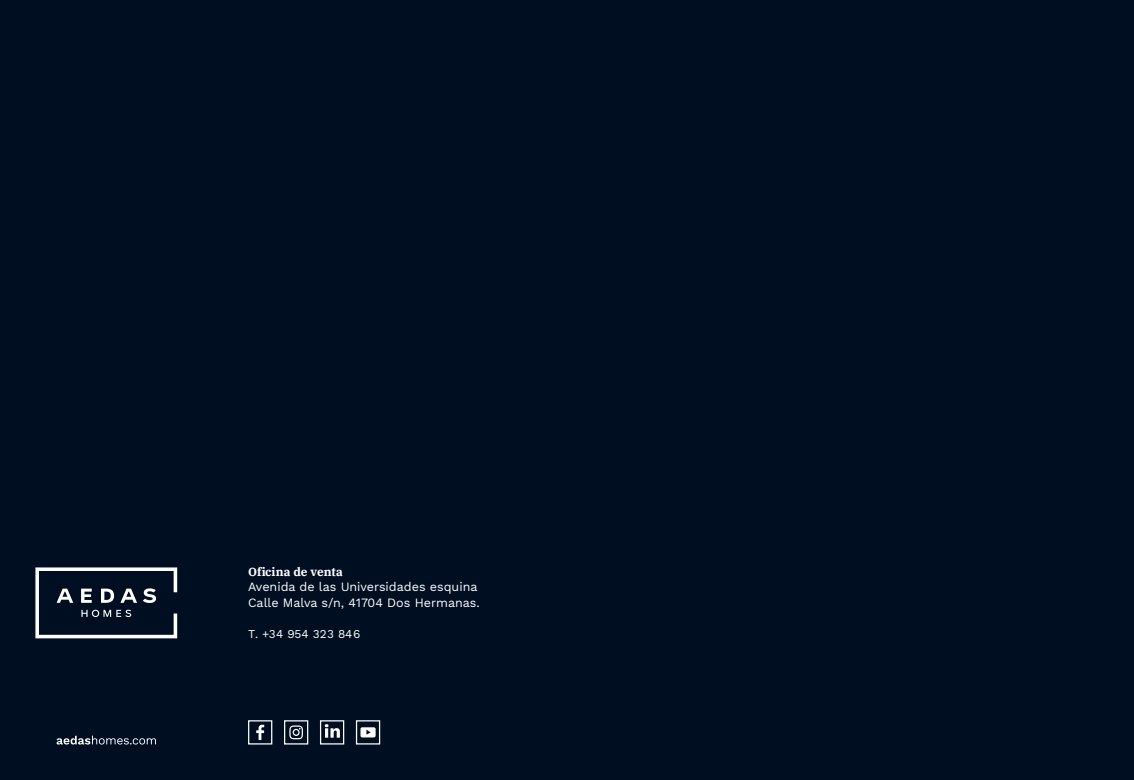
<style>
.page{position:relative;width:1134px;height:780px;background:#000e22}
.page>*{position:absolute;margin:0;border:0;box-sizing:border-box;transform-origin:0 0}
.t1{font:12.5px/15.6px "Work Sans";color:#fff}
.t2{font:700 11.88px "IBM Plex Serif";letter-spacing:.005em;color:#fff}
.t3{font:11.88px "Work Sans";letter-spacing:.015em;color:#fff}
</style>
<div class="page">
<svg style="left:57px;top:735px;width:99px;height:9px"></svg>
<svg style="left:35px;top:567px;width:142px;height:71px"></svg>
<div style="left:248px;top:720px;width:24px;height:24px;background:#000e22;border:1px solid #fff"></div>
<svg style="left:256px;top:724px;width:8px;height:16px"></svg>
<div style="left:284px;top:720px;width:24px;height:24px;background:#000e22;border:1px solid #fff"></div>
<svg style="left:289px;top:725px;width:14px;height:14px"></svg>
<div style="left:320px;top:720px;width:24px;height:24px;background:#000e22;border:1px solid #fff"></div>
<svg style="left:325px;top:724px;width:15px;height:13px"></svg>
<div style="left:356px;top:720px;width:24px;height:24px;background:#000e22;border:1px solid #fff"></div>
<div style="left:360px;top:727px;width:16px;height:10px;background:#fff;border-radius:2px"></div>
<svg style="left:366px;top:729px;width:5px;height:5px"></svg>
<p class="t2" style="left:248px;top:562px;width:96px">Oficina de venta</p>
<p class="t1" style="left:248px;top:580px;width:233px">Avenida de las Universidades esquina<br>Calle Malva s/n, 41704 Dos Hermanas.</p>
<p class="t3" style="left:248px;top:627px;width:114px">T. +34 954 323 846</p>
</div>
